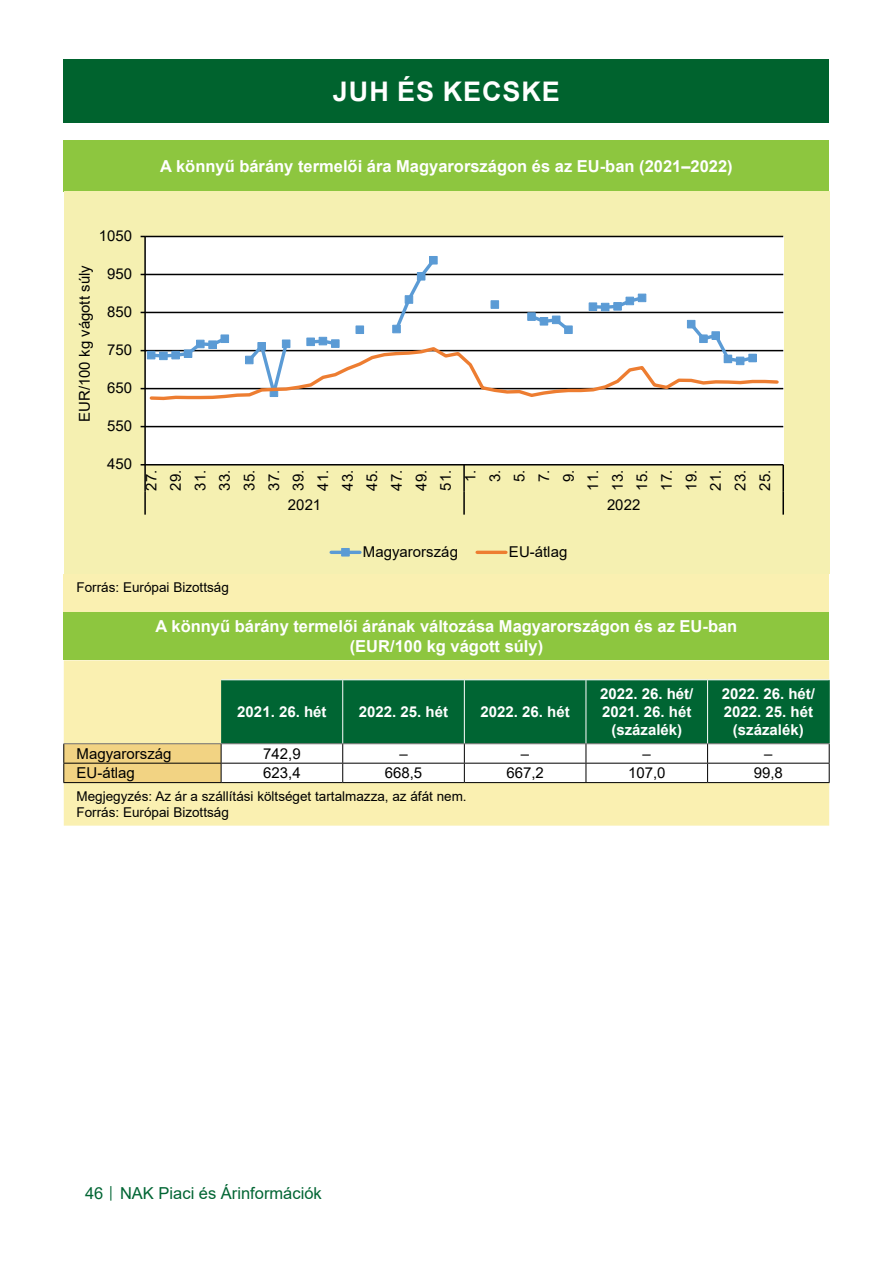
<style>
.page{position:relative;width:893px;height:1263px;background:#fff}
.page>*{position:absolute;margin:0;border:0;box-sizing:border-box;transform-origin:0 0}
.Cím_01_tartalomjegyz{font:700 27px "Arial";letter-spacing:.035em;color:#fff}
.Tablazat_cime{font:700 16.5px/19.8px "Arial";color:#fff;text-align:center}
.t1{font:16.5px "Arial";color:#006533}
.Tablazat_bal_kategor{font:15px/24.6px "Arial";color:#000;text-align:center}
.Tablazat_fejlece_koz{font:700 15px/18px "Arial";color:#fff;text-align:center}
.Tablazat_kozep_ertek{font:15px "Arial";color:#000}
.Tablazat_forrasa{font:13.5px/16.2px "Arial";color:#000}
.s1{font-size:12px}
</style>
<div class="page">
<div style="left:64px;top:60px;width:765px;height:63px;background:#00632e"></div>
<div style="left:64px;top:611px;width:765px;height:49px;background:#8dc63f"></div>
<div style="left:64px;top:660px;width:765px;height:166px;background:#faf0b1"></div>
<hr style="left:221px;top:679px;width:122px;height:1px;background:#fff">
<hr style="left:343px;top:679px;width:121px;height:1px;background:#fff">
<hr style="left:464px;top:679px;width:122px;height:1px;background:#fff">
<hr style="left:586px;top:679px;width:122px;height:1px;background:#fff">
<hr style="left:708px;top:679px;width:122px;height:1px;background:#fff">
<svg style="left:63px;top:680px;width:767px;height:102px"></svg>
<hr style="left:63px;top:782px;width:158px;height:1px;background:#000">
<hr style="left:221px;top:782px;width:122px;height:1px;background:#000">
<hr style="left:343px;top:782px;width:121px;height:1px;background:#000">
<hr style="left:464px;top:782px;width:122px;height:1px;background:#000">
<hr style="left:586px;top:782px;width:122px;height:1px;background:#000">
<hr style="left:708px;top:782px;width:122px;height:1px;background:#000">
<div style="left:64px;top:140px;width:765px;height:51px;background:#8dc63f"></div>
<div style="left:64px;top:574px;width:765px;height:37px;background:#faf0b1"></div>
<div style="left:64px;top:191px;width:765px;height:383px;background:#f5f0b1"></div>
<div style="left:145px;top:236px;width:638px;height:229px;background:#fff"></div>
<hr style="left:145px;top:426px;width:638px;height:1px;background:#000">
<hr style="left:145px;top:388px;width:638px;height:1px;background:#000">
<hr style="left:145px;top:350px;width:638px;height:1px;background:#000">
<hr style="left:145px;top:312px;width:638px;height:1px;background:#000">
<hr style="left:145px;top:274px;width:638px;height:1px;background:#000">
<hr style="left:145px;top:236px;width:638px;height:1px;background:#000">
<hr style="left:144px;top:236px;width:2px;height:229px;background:#000">
<hr style="left:145px;top:464px;width:638px;height:1px;background:#000">
<hr style="left:144px;top:465px;width:2px;height:27px;background:#000">
<hr style="left:463px;top:465px;width:2px;height:27px;background:#000">
<hr style="left:782px;top:465px;width:2px;height:27px;background:#000">
<hr style="left:144px;top:492px;width:2px;height:23px;background:#000">
<hr style="left:463px;top:492px;width:2px;height:23px;background:#000">
<hr style="left:782px;top:492px;width:2px;height:23px;background:#000">
<svg style="left:148px;top:263px;width:609px;height:82px"></svg>
<div style="left:196px;top:340px;width:8px;height:8px;background:#5b9bd5"></div>
<div style="left:209px;top:341px;width:7px;height:7px;background:#5b9bd5"></div>
<div style="left:208px;top:340px;width:9px;height:9px;border:1px solid #5b9bd5"></div>
<div style="left:221px;top:335px;width:8px;height:8px;background:#5b9bd5"></div>
<div style="left:258px;top:342px;width:8px;height:8px;background:#5b9bd5"></div>
<div style="left:282px;top:340px;width:8px;height:8px;background:#5b9bd5"></div>
<div style="left:306px;top:338px;width:9px;height:8px;background:#5b9bd5;border:1px solid #5b9bd5"></div>
<div style="left:319px;top:337px;width:8px;height:8px;background:#5b9bd5"></div>
<div style="left:331px;top:339px;width:8px;height:9px;background:#5b9bd5;border:1px solid #5b9bd5"></div>
<div style="left:356px;top:326px;width:8px;height:7px;background:#5b9bd5"></div>
<div style="left:356px;top:326px;width:8px;height:8px;border:1px solid #5b9bd5"></div>
<div style="left:392px;top:325px;width:9px;height:8px;background:#5b9bd5;border:1px solid #5b9bd5"></div>
<div style="left:405px;top:295px;width:8px;height:9px;background:#5b9bd5;border:1px solid #5b9bd5"></div>
<div style="left:417px;top:272px;width:8px;height:8px;background:#5b9bd5"></div>
<div style="left:430px;top:256px;width:7px;height:8px;background:#5b9bd5"></div>
<div style="left:429px;top:256px;width:9px;height:8px;border:1px solid #5b9bd5"></div>
<div style="left:491px;top:300px;width:8px;height:9px;background:#5b9bd5;border:1px solid #5b9bd5"></div>
<div style="left:527px;top:312px;width:9px;height:9px;background:#5b9bd5;border:1px solid #5b9bd5"></div>
<div style="left:540px;top:317px;width:8px;height:8px;background:#5b9bd5"></div>
<div style="left:552px;top:316px;width:8px;height:8px;background:#5b9bd5"></div>
<div style="left:564px;top:326px;width:9px;height:8px;background:#5b9bd5;border:1px solid #5b9bd5"></div>
<div style="left:589px;top:303px;width:8px;height:8px;background:#5b9bd5"></div>
<div style="left:601px;top:303px;width:8px;height:8px;background:#5b9bd5"></div>
<div style="left:613px;top:302px;width:9px;height:8px;background:#5b9bd5;border:1px solid #5b9bd5"></div>
<div style="left:626px;top:297px;width:8px;height:8px;background:#5b9bd5"></div>
<div style="left:638px;top:294px;width:8px;height:8px;background:#5b9bd5"></div>
<div style="left:687px;top:320px;width:8px;height:8px;background:#5b9bd5"></div>
<div style="left:699px;top:335px;width:9px;height:8px;background:#5b9bd5;border:1px solid #5b9bd5"></div>
<div style="left:712px;top:332px;width:7px;height:7px;background:#5b9bd5"></div>
<div style="left:711px;top:331px;width:9px;height:9px;border:1px solid #5b9bd5"></div>
<svg style="left:141px;top:345px;width:639px;height:57px"></svg>
<hr style="left:331px;top:551px;width:29px;height:3px;background:#5b9bd5">
<div style="left:341px;top:548px;width:9px;height:8px;background:#5b9bd5;border:1px solid #5b9bd5"></div>
<hr style="left:477px;top:551px;width:29px;height:3px;background:#ed7d31">
<p class="Cím_01_tartalomjegyz" style="left:333px;top:73px;width:228px">JUH ÉS KECSKE</p>
<p class="Tablazat_cime" style="left:160px;top:156px;width:574px">A könnyű bárány termelői ára Magyarországon és az EU-ban (2021–2022)</p>
<p class="Tablazat_bal_kategor" style="left:99px;top:223px;width:35px">1050</p>
<p class="Tablazat_bal_kategor" style="left:72px;top:422px;width:158px;rotate:-90deg">EUR/100 kg vágott súly</p>
<p class="Tablazat_bal_kategor" style="left:107px;top:261px;width:27px">950</p>
<p class="Tablazat_bal_kategor" style="left:107px;top:300px;width:27px">850</p>
<p class="Tablazat_bal_kategor" style="left:107px;top:338px;width:27px">750</p>
<p class="Tablazat_bal_kategor" style="left:107px;top:376px;width:27px">650</p>
<p class="Tablazat_bal_kategor" style="left:107px;top:414px;width:27px">550</p>
<p class="Tablazat_bal_kategor" style="left:107px;top:452px;width:27px">450</p>
<p class="Tablazat_bal_kategor" style="left:139px;top:491px;width:22px;rotate:-90deg">27.<br>29.<br>31.<br>33.<br>35.<br>37.<br>39.<br>41.<br>43.<br>45.<br>47.<br>49.<br>51.<br>1.<br>3.<br>5.<br>7.<br>9.<br>11.<br>13.<br>15.<br>17.<br>19.<br>21.<br>23.<br>25.</p>
<p class="Tablazat_bal_kategor" style="left:288px;top:492px;width:35px">2021</p>
<p class="Tablazat_bal_kategor" style="left:607px;top:492px;width:35px">2022</p>
<p class="Tablazat_bal_kategor" style="left:363px;top:539px;width:97px">Magyarország</p>
<p class="Tablazat_bal_kategor" style="left:509px;top:539px;width:60px">EU-átlag</p>
<p class="Tablazat_forrasa" style="left:77px;top:579px;width:154px">Forrás: Európai Bizottság</p>
<p class="Tablazat_cime" style="left:156px;top:616px;width:583px">A könnyű bárány termelői árának változása Magyarországon és az EU-ban (EUR/100 kg vágott súly)</p>
<p class="Tablazat_fejlece_koz" style="left:237px;top:703px;width:91px">2021. 26. hét</p>
<p class="Tablazat_fejlece_koz" style="left:359px;top:703px;width:91px">2022. 25. hét</p>
<p class="Tablazat_fejlece_koz" style="left:481px;top:703px;width:91px">2022. 26. hét</p>
<p class="Tablazat_fejlece_koz" style="left:600px;top:685px;width:95px">2022. 26. hét/<br>2021. 26. hét (százalék)</p>
<p class="Tablazat_fejlece_koz" style="left:722px;top:685px;width:95px">2022. 26. hét/<br>2022. 25. hét (százalék)</p>
<p class="Tablazat_bal_kategor" style="left:77px;top:741px;width:97px">Magyarország</p>
<p class="Tablazat_kozep_ertek" style="left:263px;top:743px;width:39px">742,9</p>
<p class="Tablazat_kozep_ertek" style="left:399px;top:743px;width:10px">–</p>
<p class="Tablazat_kozep_ertek" style="left:521px;top:743px;width:10px">–</p>
<p class="Tablazat_kozep_ertek" style="left:643px;top:743px;width:10px">–</p>
<p class="Tablazat_kozep_ertek" style="left:764px;top:743px;width:10px">–</p>
<p class="Tablazat_bal_kategor" style="left:77px;top:761px;width:60px">EU-átlag</p>
<p class="Tablazat_kozep_ertek" style="left:263px;top:763px;width:39px">623,4</p>
<p class="Tablazat_kozep_ertek" style="left:385px;top:763px;width:39px">668,5</p>
<p class="Tablazat_kozep_ertek" style="left:506px;top:763px;width:39px">667,2</p>
<p class="Tablazat_kozep_ertek" style="left:628px;top:763px;width:39px">107,0</p>
<p class="Tablazat_kozep_ertek" style="left:754px;top:763px;width:31px">99,8</p>
<p class="Tablazat_forrasa" style="left:77px;top:788px;width:392px">Megjegyzés: Az ár a szállítási költséget tartalmazza, az áfát nem.<br>Forrás: Európai Bizottság</p>
<p class="t1" style="left:85px;top:1182px;width:238px">46 <span class="s1">│</span> NAK Piaci és Árinformációk</p>
</div>
